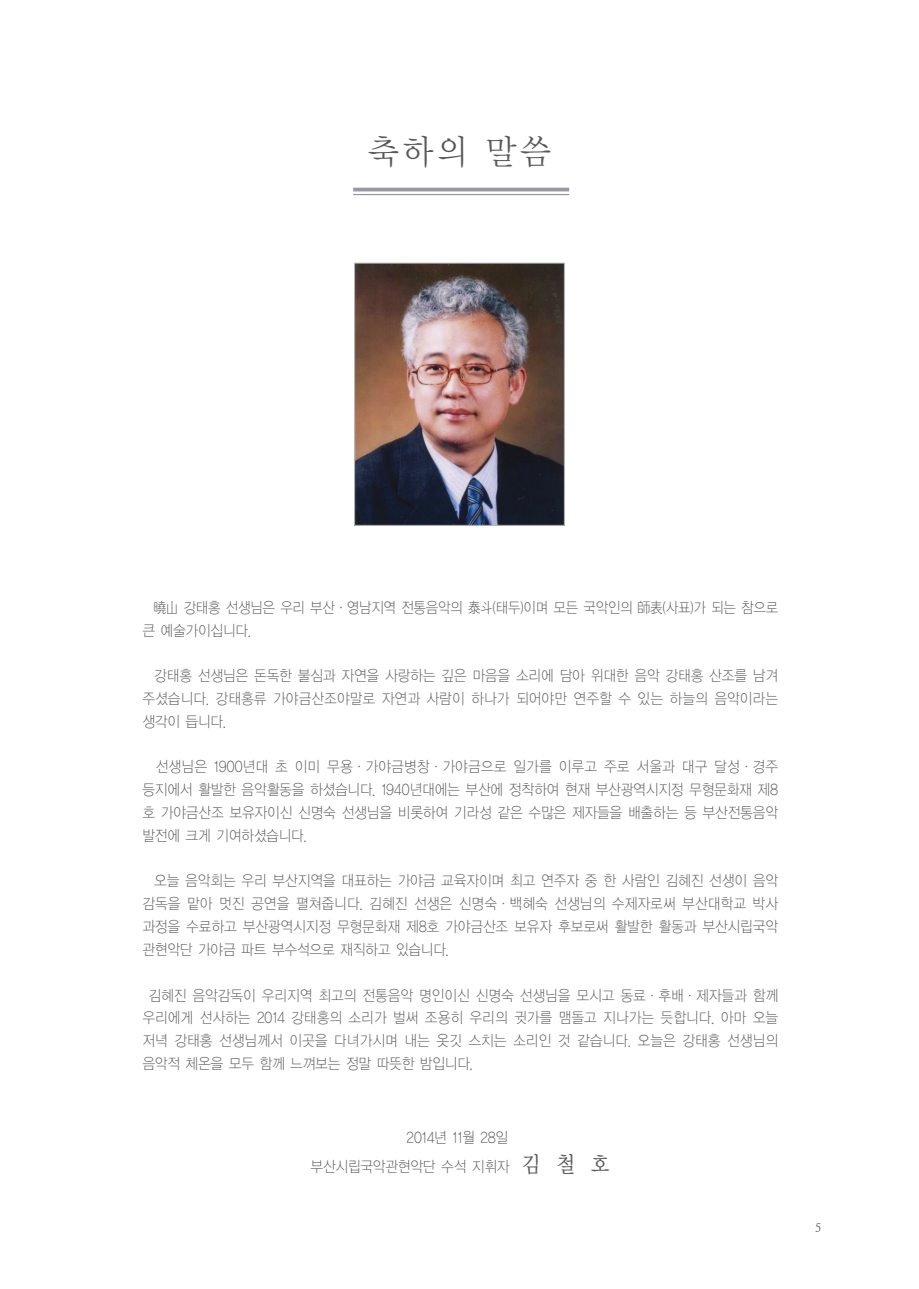
<style>
.page{position:relative;width:919px;height:1289px;background:#fff}
.page>*{position:absolute;margin:0;border:0;box-sizing:border-box;transform-origin:0 0}
.t1{font:34.5px "Y Mj O12";color:#57585a;scale:.95 1}
.t2{font:15px/22.8px "YGO11";letter-spacing:-.07em;color:#57585a;text-align:justify;scale:.9 1}
.t3{font:15px/22.8px "YGO11";letter-spacing:-.07em;color:#57585a;scale:.88 1}
.t4{font:700 12px "Nanum Myeongjo";color:#6c6d70;scale:.95 1}
.s1{font-family:"Y Mj O13";font-size:22.5px}
</style>
<div class="page">
<img style="left:356px;top:265px;width:206px;height:258px">
<div style="left:354px;top:263px;width:210px;height:262px;border:1px solid #bcbdc0"></div>
<hr style="left:353px;top:188px;width:216px;height:3px;background:#9a97a2">
<hr style="left:353px;top:194px;width:216px;height:1px;background:#9a97a2">
<h1 class="t1" style="left:367px;top:130px;width:196px">축하의 말씀</h1>
<p class="t3" style="left:142px;top:596px;width:724px;text-indent:11px">曉山 강태홍 선생님은 우리 부산·영남지역 전통음악의 泰斗(태두)이며 모든 국악인의 師表(사표)가 되는 참으로 큰 예술가이십니다.</p>
<p class="t2" style="left:142px;top:664px;width:708px;text-indent:12px">강태홍 선생님은 돈독한 불심과 자연을 사랑하는 깊은 마음을 소리에 담아 위대한 음악 강태홍 산조를 남겨 주셨습니다. 강태홍류 가야금산조야말로 자연과 사람이 하나가 되어야만 연주할 수 있는 하늘의 음악이라는 생각이 듭니다.</p>
<p class="t2" style="left:142px;top:755px;width:708px;text-indent:13px">선생님은 1900년대 초 이미 무용·가야금병창·가야금으로 일가를 이루고 주로 서울과 대구 달성·경주 등지에서 활발한 음악활동을 하셨습니다. 1940년대에는 부산에 정착하여 현재 부산광역시지정 무형문화재 제8 호 가야금산조 보유자이신 신명숙 선생님을 비롯하여 기라성 같은 수많은 제자들을 배출하는 등 부산전통음악 발전에 크게 기여하셨습니다.</p>
<p class="t2" style="left:142px;top:869px;width:708px;text-indent:12px">오늘 음악회는 우리 부산지역을 대표하는 가야금 교육자이며 최고 연주자 중 한 사람인 김혜진 선생이 음악 감독을 맡아 멋진 공연을 펼쳐줍니다. 김혜진 선생은 신명숙·백혜숙 선생님의 수제자로써 부산대학교 박사 과정을 수료하고 부산광역시지정 무형문화재 제8호 가야금산조 보유자 후보로써 활발한 활동과 부산시립국악 관현악단 가야금 파트 부수석으로 재직하고 있습니다.</p>
<p class="t2" style="left:142px;top:983px;width:708px;text-indent:6px">김혜진 음악감독이 우리지역 최고의 전통음악 명인이신 신명숙 선생님을 모시고 동료·후배·제자들과 함께 우리에게 선사하는 2014 강태홍의 소리가 벌써 조용히 우리의 귓가를 맴돌고 지나가는 듯합니다. 아마 오늘 저녁 강태홍 선생님께서 이곳을 다녀가시며 내는 옷깃 스치는 소리인 것 같습니다. 오늘은 강태홍 선생님의 음악적 체온을 모두 함께 느껴보는 정말 따뜻한 밤입니다.</p>
<p class="t2" style="left:310px;top:1123px;width:335px;line-height:28.8px;text-align:center">2014년 11월 28일<br>부산시립국악관현악단 수석 지휘자 <span class="s1">김 철 호</span></p>
<p class="t4" style="left:815px;top:1220px;width:8px">5</p>
</div>
